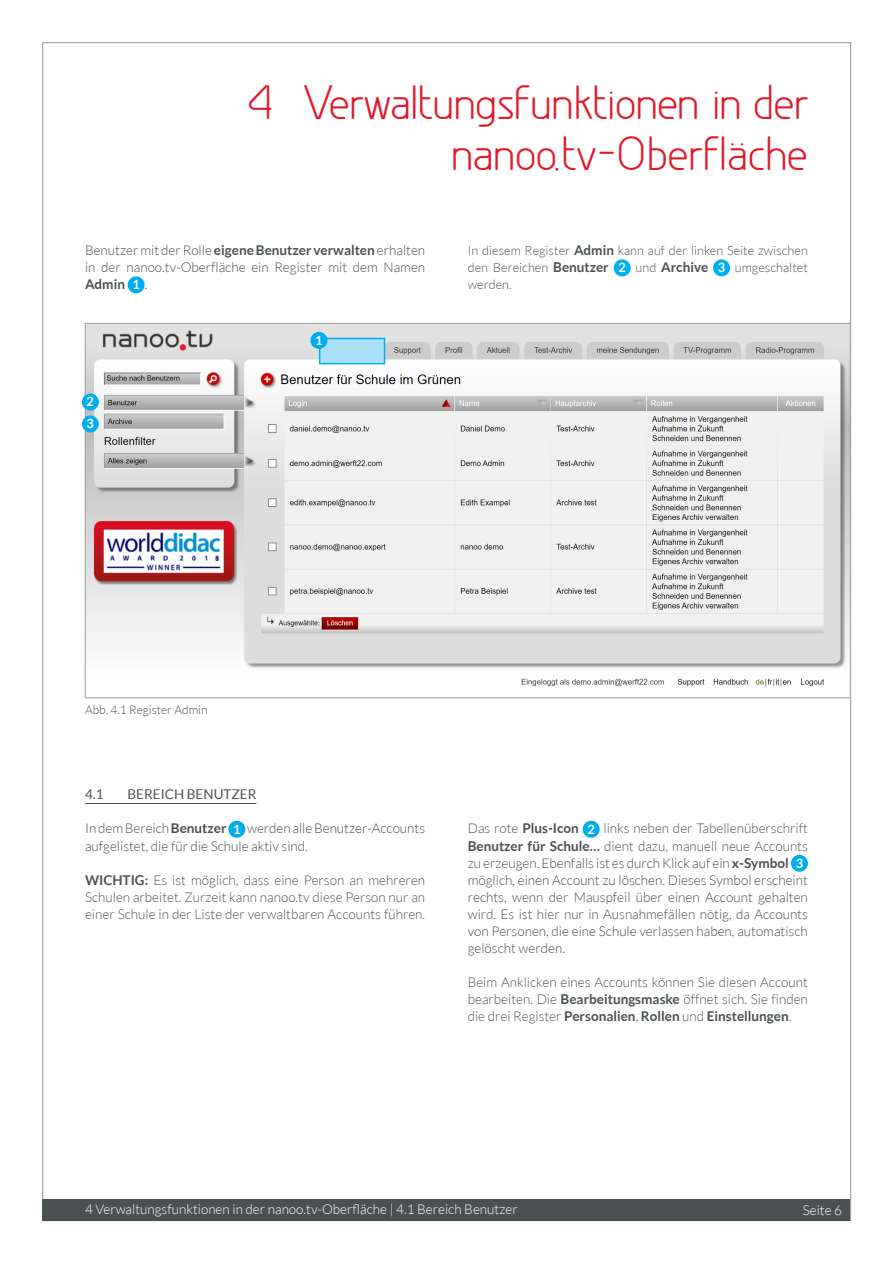
<style>
.page{position:relative;width:893px;height:1263px;background:#fff}
.page>*{position:absolute;margin:0;border:0;box-sizing:border-box;transform-origin:0 0}
.t1{font:45px/51px "Greyscale Basic";letter-spacing:-.03em;color:#e2192b;text-align:right}
.t2{font:300 13.5px/17px "Lato";color:#4b5153}
.t3{font:300 13.5px/17px "Lato";color:#515659;text-align:justify}
.t4{font:300 13.5px "Lato";color:#fff}
.t5{font:13.5px "Lato";color:#4b5153}
.t6{font:300 12.75px/17px "Lato";color:#515659;text-align:justify}
.t7{font:700 12.75px/21.9px "Lato";color:#fff}
.t8{font:300 12px "Lato";color:#4b5153}
.s1{font-weight:700}
.s2{font-weight:700;font-size:12.75px;color:#fff}
.s3{font-weight:700;font-size:13.5px;color:#4b5153}
.s4{font-weight:700;color:#fff}
.s5{font-weight:700;color:#4b5153}
.s6{color:#515659}
</style>
<div class="page">
<div style="left:43px;top:1199px;width:807px;height:21px;background:#4b5053"></div>
<img style="left:87px;top:325px;width:761px;height:362px">
<div style="left:320px;top:338px;width:64px;height:26px;background:#aae0f9"></div>
<div style="left:319px;top:338px;width:66px;height:26px;border:2px solid #00aeef"></div>
<div style="left:310px;top:332px;width:17px;height:17px;background:#00aeef;border-radius:50%"></div>
<div style="left:82px;top:393px;width:17px;height:18px;background:#00aeef;border-radius:50%"></div>
<div style="left:82px;top:415px;width:17px;height:17px;background:#00aeef;border-radius:50%"></div>
<div style="left:128px;top:276px;width:17px;height:17px;background:#00aeef;border-radius:50%"></div>
<div style="left:614px;top:259px;width:17px;height:17px;background:#00aeef;border-radius:50%"></div>
<div style="left:713px;top:259px;width:17px;height:17px;background:#00aeef;border-radius:50%"></div>
<hr style="left:85px;top:803px;width:171px;height:1px;background:#4b5153">
<div style="left:228px;top:821px;width:17px;height:17px;background:#00aeef;border-radius:50%"></div>
<div style="left:583px;top:821px;width:17px;height:17px;background:#00aeef;border-radius:50%"></div>
<div style="left:791px;top:855px;width:17px;height:17px;background:#00aeef;border-radius:50%"></div>
<h1 class="t1" style="left:249px;top:76px;width:560px">4 Verwaltungsfunktionen in der nanoo.tv-Oberfläche</h1>
<p class="t2" style="left:85px;top:242px;width:342px;text-align:justify">Benutzer mit der Rolle <span class="s1">eigene Benutzer verwalten</span> erhalten in der nanoo.tv-Oberfläche ein Register mit dem Namen <span class="s1">Admin</span> <span class="s2">1</span> .</p>
<p class="t6" style="left:468px;top:242px;width:342px">In diesem Register <span class="s3">Admin</span> kann auf der linken Seite zwischen den Bereichen <span class="s3">Benutzer</span> <span class="s4">2</span> und <span class="s3">Archive</span> <span class="s4">3</span> umgeschaltet werden.</p>
<p class="t7" style="left:87px;top:391px;width:9px">2<br>3</p>
<p class="t7" style="left:315px;top:329px;width:9px">1</p>
<p class="t8" style="left:85px;top:704px;width:124px">Abb. 4.1 Register Admin</p>
<p class="t5" style="left:85px;top:787px;width:20px">4.1</p>
<p class="t5" style="left:128px;top:787px;width:130px">BEREICH BENUTZER</p>
<p class="t2" style="left:85px;top:820px;width:342px">In dem Bereich <span class="s1">Benutzer</span> <span class="s2">1</span> werden alle Benutzer-Accounts aufgelistet, die für die Schule aktiv sind.</p>
<p class="t3" style="left:85px;top:871px;width:342px"><span class="s5">WICHTIG:</span> Es ist möglich, dass eine Person an mehreren Schulen arbeitet. Zurzeit kann nanoo.tv diese Person nur an einer Schule in der Liste der verwaltbaren Accounts führen.</p>
<p class="t2" style="left:468px;top:820px;width:342px"><span class="s6">Das rote</span> <span class="s1">Plus-Icon</span> <span class="s2">2</span> <span class="s6">links neben der Tabellenüberschrift </span><span class="s1">Benutzer für Schule…</span> <span class="s6">dient dazu, manuell neue Accounts zu erzeugen.</span> Ebenfalls ist es durch Klick auf ein <span class="s1">x-Symbol</span> <span class="s2">3 </span>möglich, einen Account zu löschen. Dieses Symbol erscheint rechts, wenn der Mauspfeil über einen Account gehalten wird. Es ist hier nur in Ausnahmefällen nötig, da Accounts von Personen, die eine Schule verlassen haben, automatisch gelöscht werden.</p>
<p class="t3" style="left:468px;top:973px;width:342px">Beim Anklicken eines Accounts können Sie diesen Account bearbeiten. Die <span class="s5">Bearbeitungsmaske</span> öffnet sich. Sie finden die drei Register <span class="s5">Personalien</span>, <span class="s5">Rollen</span> und <span class="s5">Einstellungen</span>.</p>
<p class="t4" style="left:85px;top:1202px;width:434px">4 Verwaltungsfunktionen in der nanoo.tv-Oberfläche | 4.1 Bereich Benutzer</p>
<p class="t4" style="left:803px;top:1203px;width:41px">Seite 6</p>
</div>
